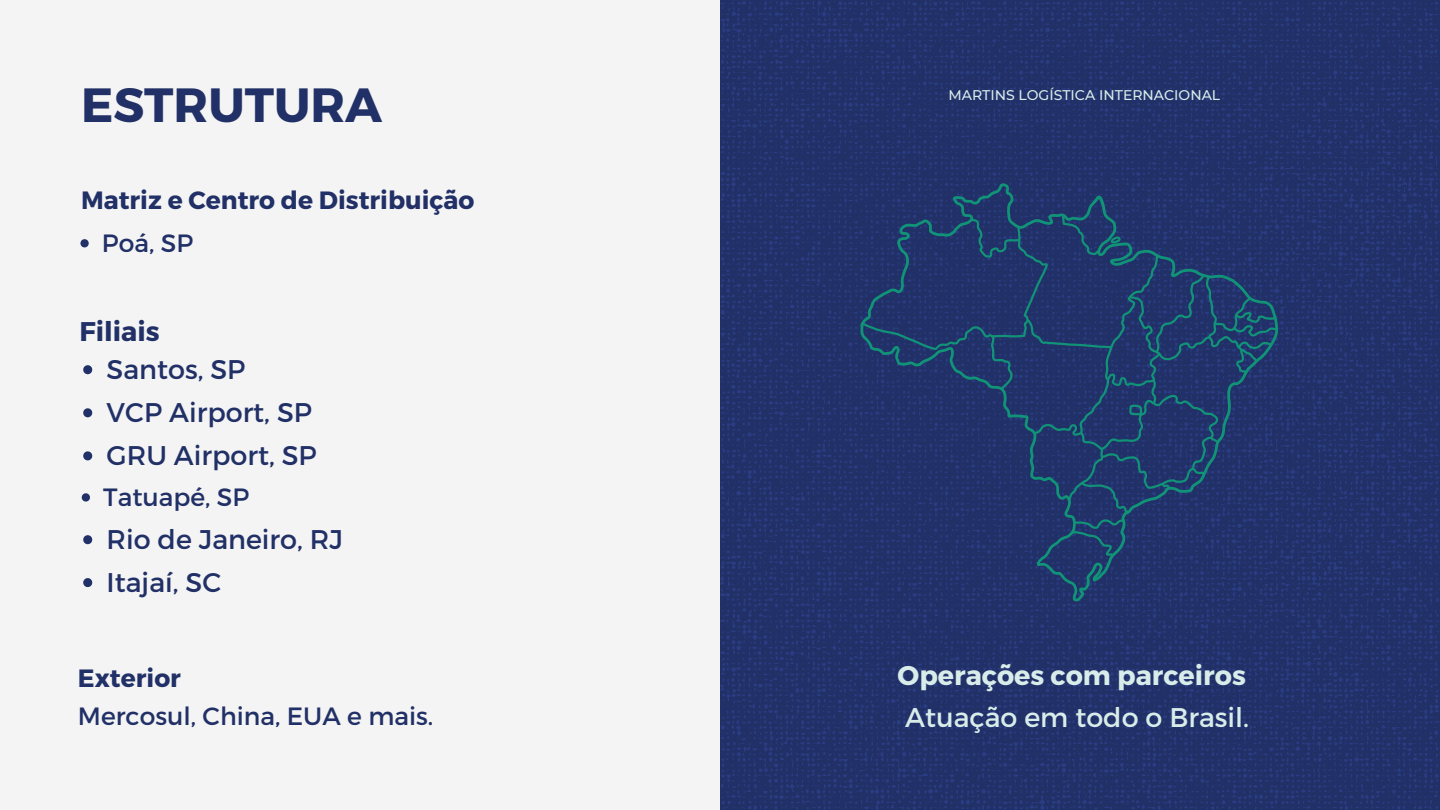
<style>
.page{position:relative;width:1440px;height:810px;background:#f4f4f4}
.page>*{position:absolute;margin:0;border:0;box-sizing:border-box;transform-origin:0 0}
.t1{font:700 48px "Montserrat";color:#213066}
.t2{font:27px "Montserrat";color:#213066}
.t3{font:700 27px "Montserrat";color:#d8ecea}
.t4{font:27px "Montserrat";color:#d8ecea}
.t5{font:700 27px "Montserrat";color:#213066}
.t6{font:25px "Montserrat";color:#213066}
.t7{font:700 25px "Montserrat";color:#213066}
.t8{font:500 14px "Montserrat";color:#d8ecea}
</style>
<div class="page">
<svg style="left:720px;top:0;width:720px;height:810px;fill:#213066"></svg>
<svg style="left:860px;top:183px;width:418px;height:418px;fill:#213066"></svg>
<svg style="left:1111px;top:236px;width:10px;height:7px"></svg>
<svg style="left:80px;top:239px;width:9px;height:8px"></svg>
<svg style="left:83px;top:365px;width:9px;height:9px"></svg>
<svg style="left:83px;top:408px;width:9px;height:9px"></svg>
<svg style="left:83px;top:451px;width:9px;height:9px"></svg>
<svg style="left:82px;top:493px;width:8px;height:9px"></svg>
<svg style="left:83px;top:535px;width:9px;height:9px"></svg>
<svg style="left:83px;top:578px;width:9px;height:9px"></svg>
<p class="t1" style="left:81px;top:74px;width:303px">ESTRUTURA</p>
<p class="t7" style="left:81px;top:184px;width:395px">Matriz e Centro de Distribuição</p>
<p class="t6" style="left:102px;top:227px;width:93px">Poá, SP</p>
<p class="t5" style="left:80px;top:314px;width:82px">Filiais</p>
<p class="t2" style="left:107px;top:352px;width:140px">Santos, SP</p>
<p class="t2" style="left:107px;top:395px;width:207px">VCP Airport, SP</p>
<p class="t2" style="left:107px;top:438px;width:212px">GRU Airport, SP</p>
<p class="t6" style="left:103px;top:481px;width:148px">Tatuapé, SP</p>
<p class="t2" style="left:107px;top:522px;width:238px">Rio de Janeiro, RJ</p>
<p class="t2" style="left:107px;top:564px;width:116px">Itajaí, SC</p>
<p class="t8" style="left:948px;top:86px;width:273px">MARTINS LOGÍSTICA INTERNACIONAL</p>
<p class="t7" style="left:78px;top:662px;width:104px">Exterior</p>
<p class="t3" style="left:898px;top:658px;width:350px">Operações com parceiros</p>
<p class="t6" style="left:78px;top:700px;width:357px">Mercosul, China, EUA e mais.</p>
<p class="t4" style="left:905px;top:700px;width:345px">Atuação em todo o Brasil.</p>
</div>
